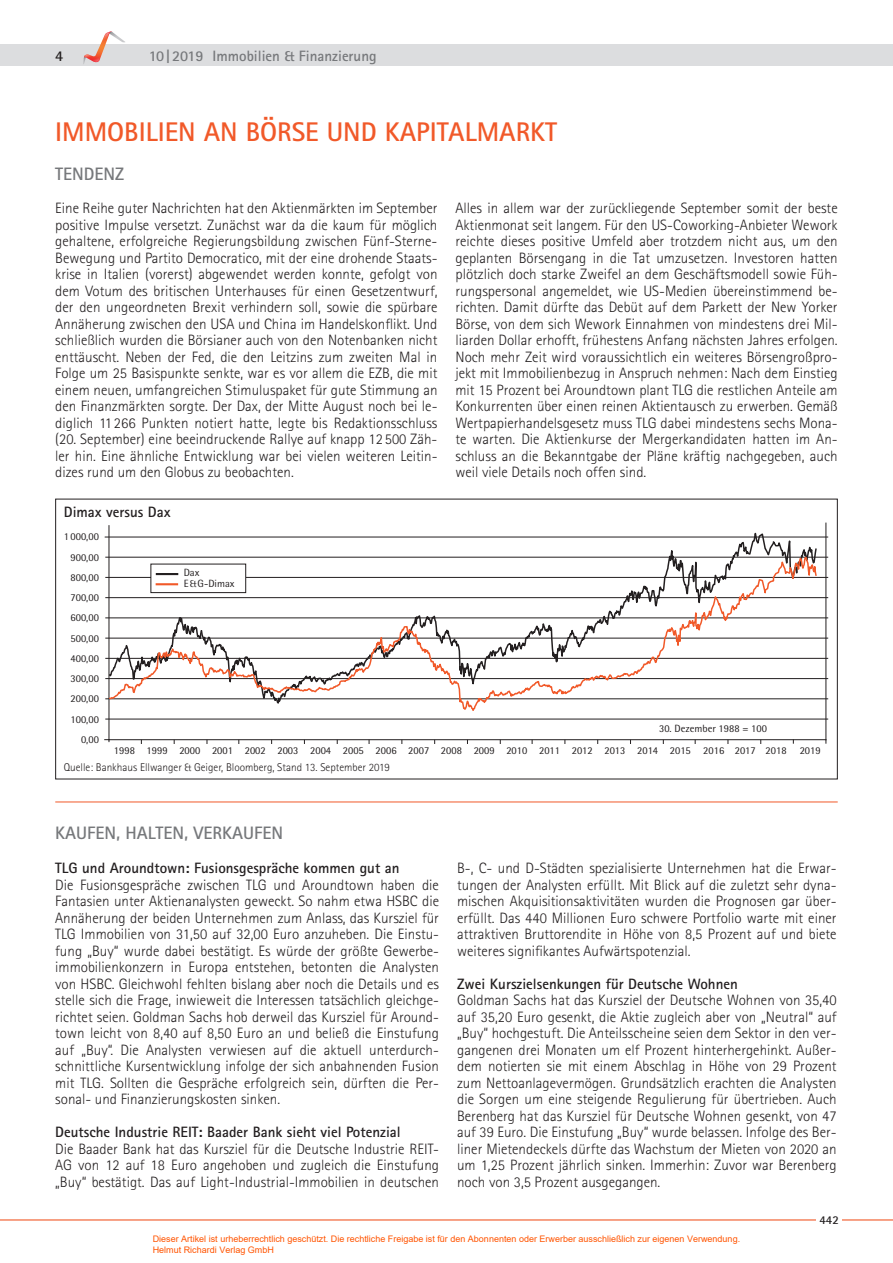
<style>
.page{position:relative;width:893px;height:1263px;background:#fff}
.page>*{position:absolute;margin:0;border:0;box-sizing:border-box;transform-origin:0 0}
.t1{font:700 27px "Rotis Sans Serif";color:#f15929}
.t2{font:700 18px "Rotis Sans Serif";color:#76787b}
.t3{font:300 15px/16.5px "Rotis Sans Serif";color:#231f20;text-align:justify}
.t4{font:700 15px "Rotis Sans Serif";color:#231f20}
.t5{font:700 15px "Rotis Sans Serif";color:#76787b}
.t6{font:700 12px "Rotis Sans Serif";color:#231f20}
.t7{font:300 11.25px "Rotis Sans Serif";color:#231f20}
.t8{font:10.5px/11.4px "Rotis Semi Sans";color:#231f20}
.t9{font:9px/10.8px "Arial";color:#ff5400}
</style>
<div class="page">
<div style="left:0;top:45px;width:893px;height:21px;background:#dcdddf"></div>
<svg style="left:83px;top:31px;width:43px;height:33px"></svg>
<hr style="left:0;top:1219px;width:893px;height:1px;background:#f15929">
<div style="left:816px;top:1214px;width:26px;height:13px;background:#fff"></div>
<hr style="left:55px;top:801px;width:783px;height:1px;background:#f15929">
<hr style="left:105px;top:557px;width:723px;height:1px;background:#231f20">
<hr style="left:105px;top:719px;width:723px;height:1px;background:#231f20">
<hr style="left:105px;top:698px;width:723px;height:1px;background:#231f20">
<hr style="left:105px;top:678px;width:723px;height:1px;background:#231f20">
<hr style="left:105px;top:658px;width:723px;height:1px;background:#231f20">
<hr style="left:105px;top:638px;width:723px;height:1px;background:#231f20">
<hr style="left:105px;top:617px;width:723px;height:1px;background:#231f20">
<hr style="left:105px;top:597px;width:723px;height:1px;background:#231f20">
<hr style="left:105px;top:577px;width:723px;height:1px;background:#231f20">
<hr style="left:105px;top:537px;width:723px;height:1px;background:#231f20">
<hr style="left:825px;top:523px;width:1px;height:217px;background:#231f20">
<hr style="left:109px;top:739px;width:717px;height:1px;background:#231f20">
<hr style="left:109px;top:526px;width:1px;height:214px;background:#231f20">
<svg style="left:108px;top:498px;width:710px;height:217px"></svg>
<p class="t4" style="left:55px;top:46px;width:10px">4</p>
<p class="t5" style="left:149px;top:46px;width:229px">10|2019 Immobilien &amp; Finanzierung</p>
<h1 class="t1" style="left:55px;top:115px;width:503px">IMMOBILIEN AN BÖRSE UND KAPITALMARKT</h1>
<p class="t2" style="left:55px;top:163px;width:70px">TENDENZ</p>
<p class="t3" style="left:55px;top:200px;width:384px">Eine Reihe guter Nachrichten hat den Aktienmärkten im September positive Impulse versetzt. Zunächst war da die kaum für möglich gehaltene, erfolgreiche Regierungsbildung zwischen Fünf-Sterne-Bewegung und Partito Democratico, mit der eine drohende Staats&shy;krise in Italien (vorerst) abgewendet werden konnte, gefolgt von dem Votum des britischen Unterhauses für einen Gesetzentwurf, der den ungeordneten Brexit verhindern soll, sowie die spürbare Annäherung zwischen den USA und China im Handelskonflikt. Und schließlich wurden die Börsianer auch von den Notenbanken nicht enttäuscht. Neben der Fed, die den Leitzins zum zweiten Mal in Folge um 25 Basispunkte senkte, war es vor allem die EZB, die mit einem neuen, umfangreichen Stimuluspaket für gute Stimmung an den Finanzmärkten sorgte. Der Dax, der Mitte August noch bei le&shy;diglich 11 266 Punkten notiert hatte, legte bis Redaktionsschluss (20. September) eine beeindruckende Rallye auf knapp 12 500 Zäh&shy;ler hin. Eine ähnliche Entwicklung war bei vielen weiteren Leitin&shy;dizes rund um den Globus zu beobachten.</p>
<p class="t3" style="left:455px;top:200px;width:384px">Alles in allem war der zurückliegende September somit der beste Aktienmonat seit langem. Für den US-Coworking-Anbieter Wework reichte dieses positive Umfeld aber trotzdem nicht aus, um den geplanten Börsengang in die Tat umzusetzen. Investoren hatten plötzlich doch starke Zweifel an dem Geschäftsmodell sowie Füh&shy;rungspersonal angemeldet, wie US-Medien übereinstimmend be&shy;richten. Damit dürfte das Debüt auf dem Parkett der New Yorker Börse, von dem sich Wework Einnahmen von mindestens drei Mil&shy;liarden Dollar erhofft, frühestens Anfang nächsten Jahres erfolgen.<br>Noch mehr Zeit wird voraussichtlich ein weiteres Börsengroßpro&shy;jekt mit Immobilienbezug in Anspruch nehmen: Nach dem Einstieg mit 15 Prozent bei Aroundtown plant TLG die restlichen Anteile am Konkurrenten über einen reinen Aktientausch zu erwerben. Gemäß Wertpapierhandelsgesetz muss TLG dabei mindestens sechs Mona&shy;te warten. Die Aktienkurse der Mergerkandidaten hatten im An&shy;schluss an die Bekanntgabe der Pläne kräftig nachgegeben, auch weil viele Details noch offen sind.</p>
<p class="t4" style="left:64px;top:502px;width:108px">Dimax versus Dax</p>
<p class="t8" style="left:64px;top:531px;width:36px">1000,00</p>
<p class="t8" style="left:70px;top:551px;width:30px">900,00</p>
<p class="t8" style="left:70px;top:571px;width:30px">800,00</p>
<p class="t8" style="left:70px;top:592px;width:30px">700,00</p>
<p class="t8" style="left:70px;top:612px;width:30px">600,00</p>
<p class="t8" style="left:70px;top:632px;width:30px">500,00</p>
<p class="t8" style="left:70px;top:652px;width:30px">400,00</p>
<p class="t8" style="left:70px;top:673px;width:30px">300,00</p>
<p class="t8" style="left:70px;top:693px;width:30px">200,00</p>
<p class="t8" style="left:70px;top:713px;width:30px">100,00</p>
<p class="t8" style="left:81px;top:734px;width:19px">0,00</p>
<p class="t8" style="left:184px;top:567px;width:52px">Dax<br>E &amp; G-Dimax</p>
<p class="t8" style="left:659px;top:722px;width:109px">30. Dezember 1988 = 100</p>
<p class="t8" style="left:114px;top:745px;width:708px">1998 1999 2000 2001 2002 2003 2004 2005 2006 2007 2008 2009 2010 2011 2012 2013 2014 2015 2016 2017 2018 2019</p>
<p class="t7" style="left:64px;top:761px;width:328px">Quelle: Bankhaus Ellwanger &amp; Geiger, Bloomberg, Stand 13. September 2019</p>
<p class="t2" style="left:55px;top:822px;width:229px">KAUFEN, HALTEN, VERKAUFEN</p>
<p class="t4" style="left:55px;top:858px;width:346px">TLG und Aroundtown: Fusionsgespräche kommen gut an</p>
<p class="t3" style="left:55px;top:876px;width:385px">Die Fusionsgespräche zwischen TLG und Aroundtown haben die Fantasien unter Aktienanalysten geweckt. So nahm etwa HSBC die Annäherung der beiden Unternehmen zum Anlass, das Kursziel für TLG Immobilien von 31,50 auf 32,00 Euro anzuheben. Die Einstu&shy;fung „Buy“ wurde dabei bestätigt. Es würde der größte Gewerbe&shy;immobilienkonzern in Europa entstehen, betonten die Analysten von HSBC. Gleichwohl fehlten bislang aber noch die Details und es stelle sich die Frage, inwieweit die Interessen tatsächlich gleichge&shy;richtet seien. Goldman Sachs hob derweil das Kursziel für Around&shy;town leicht von 8,40 auf 8,50 Euro an und beließ die Einstufung auf „Buy“. Die Analysten verwiesen auf die aktuell unterdurch&shy;schnittliche Kursentwicklung infolge der sich anbahnenden Fusion mit TLG. Sollten die Gespräche erfolgreich sein, dürften die Per&shy;sonal- und Finanzierungskosten sinken.</p>
<p class="t4" style="left:55px;top:1122px;width:347px">Deutsche Industrie REIT: Baader Bank sieht viel Potenzial</p>
<p class="t3" style="left:55px;top:1140px;width:385px">Die Baader Bank hat das Kursziel für die Deutsche Industrie REIT-AG von 12 auf 18 Euro angehoben und zugleich die Einstufung „Buy“ bestätigt. Das auf Light-Industrial-Immobilien in deutschen</p>
<p class="t3" style="left:457px;top:860px;width:381px">B-, C- und D-Städten spezialisierte Unternehmen hat die Erwar&shy;tungen der Analysten erfüllt. Mit Blick auf die zuletzt sehr dyna&shy;mischen Akquisitionsaktivitäten wurden die Prognosen gar über&shy;erfüllt. Das 440 Millionen Euro schwere Portfolio warte mit einer attraktiven Bruttorendite in Höhe von 8,5 Prozent auf und biete weiteres signifikantes Aufwärtspotenzial.</p>
<p class="t4" style="left:457px;top:974px;width:282px">Zwei Kurszielsenkungen für Deutsche Wohnen</p>
<p class="t3" style="left:457px;top:992px;width:381px">Goldman Sachs hat das Kursziel der Deutsche Wohnen von 35,40 auf 35,20 Euro gesenkt, die Aktie zugleich aber von „Neutral“ auf „Buy“ hochgestuft. Die Anteilsscheine seien dem Sektor in den ver&shy;gangenen drei Monaten um elf Prozent hinterhergehinkt. Außer&shy;dem notierten sie mit einem Abschlag in Höhe von 29 Prozent zum Nettoanlagevermögen. Grundsätzlich erachten die Analysten die Sorgen um eine steigende Regulierung für übertrieben. Auch Berenberg hat das Kursziel für Deutsche Wohnen gesenkt, von 47 auf 39 Euro. Die Einstufung „Buy“ wurde belassen. Infolge des Ber&shy;liner Mietendeckels dürfte das Wachstum der Mieten von 2020 an um 1,25 Prozent jährlich sinken. Immerhin: Zuvor war Berenberg noch von 3,5 Prozent ausgegangen.</p>
<p class="t6" style="left:819px;top:1212px;width:21px">442</p>
<p class="t9" style="left:153px;top:1233px;width:589px">Dieser Artikel ist urheberrechtlich geschützt. Die rechtliche Freigabe ist für den Abonnenten oder Erwerber ausschließlich zur eigenen Verwendung.<br>Helmut Richardi Verlag GmbH</p>
</div>
